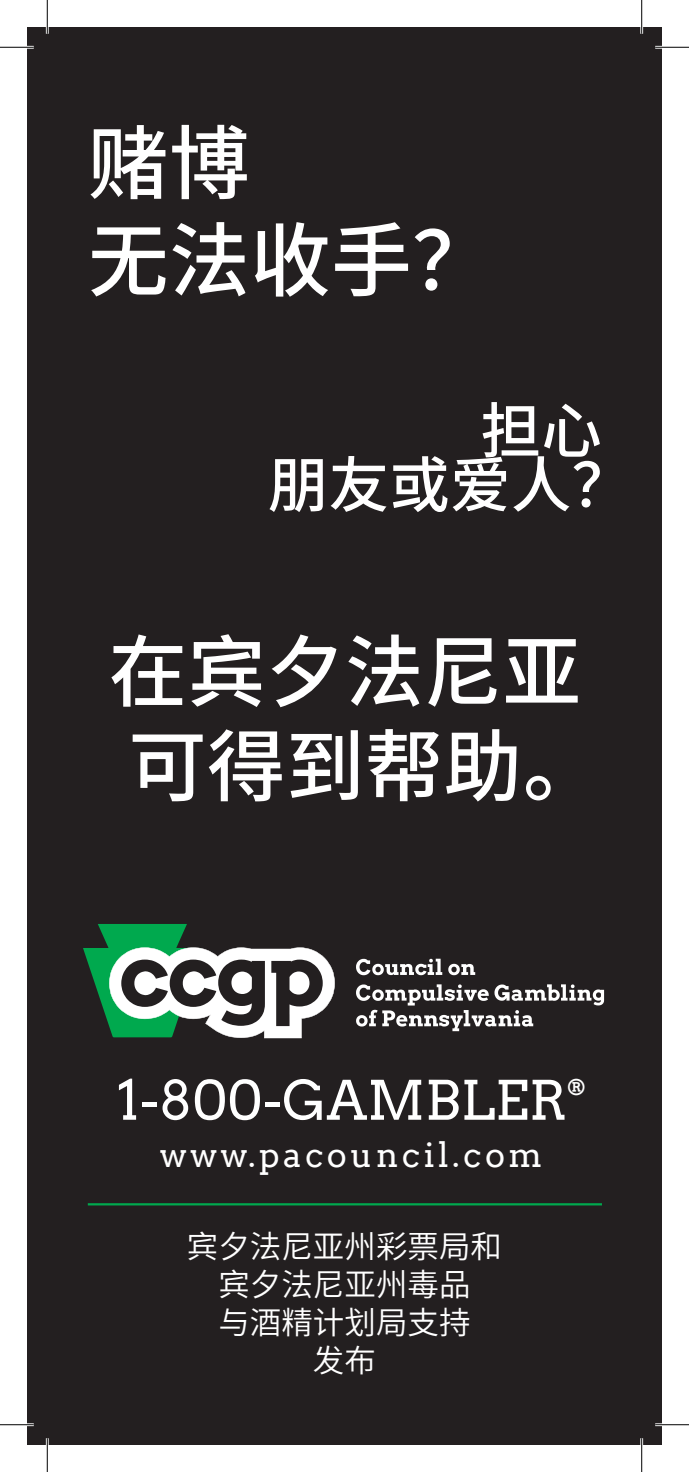
<style>
.page{position:relative;width:689px;height:1472px;background:#fff}
.page>*{position:absolute;margin:0;border:0;box-sizing:border-box;transform-origin:0 0}
.t1{font:500 81px "Source Han Sans CN";color:#fff}
.t2{font:500 78.75px "Source Han Sans CN";color:#fff}
.t3{font:500 60.75px "Source Han Sans CN";color:#fff}
.t4{font:54px "Arvo";color:#fff}
.t5{font:33.75px "Arvo";letter-spacing:.1em;color:#fff}
.t6{font:31.5px "Source Han Sans CN";color:#fff}
.t7{font:19.57px "Arvo";color:#fff}
</style>
<div class="page">
<div style="left:27px;top:27px;width:635px;height:1417px;background:#231f20"></div>
<svg style="left:83px;top:924px;width:252px;height:114px"></svg>
<svg style="left:356px;top:958px;width:86px;height:17px"></svg>
<svg style="left:448px;top:963px;width:27px;height:12px"></svg>
<svg style="left:356px;top:984px;width:248px;height:47px"></svg>
<hr style="left:88px;top:1203px;width:514px;height:2px;background:#00a94e">
<hr style="left:0;top:46px;width:34px;height:3px;background:#fff">
<hr style="left:655px;top:46px;width:33px;height:3px;background:#fff">
<hr style="left:0;top:1423px;width:34px;height:3px;background:#fff">
<hr style="left:655px;top:1423px;width:33px;height:3px;background:#fff">
<hr style="left:46px;top:0;width:3px;height:34px;background:#fff">
<hr style="left:46px;top:1438px;width:3px;height:34px;background:#fff">
<hr style="left:640px;top:0;width:3px;height:34px;background:#fff">
<hr style="left:640px;top:1438px;width:3px;height:34px;background:#fff">
<hr style="left:0;top:47px;width:34px;height:1px;background:#000">
<hr style="left:655px;top:47px;width:33px;height:1px;background:#000">
<hr style="left:0;top:1424px;width:34px;height:1px;background:#000">
<hr style="left:655px;top:1424px;width:33px;height:1px;background:#000">
<hr style="left:47px;top:0;width:1px;height:34px;background:#000">
<hr style="left:47px;top:1438px;width:1px;height:34px;background:#000">
<hr style="left:641px;top:0;width:1px;height:34px;background:#000">
<hr style="left:641px;top:1438px;width:1px;height:34px;background:#000">
<p class="t1" style="left:88px;top:117px;width:163px">赌博</p>
<p class="t1" style="left:88px;top:215px;width:406px">无法收手？</p>
<p class="t3" style="left:480px;top:396px;width:123px">担心</p>
<p class="t3" style="left:267px;top:450px;width:366px">朋友或爱人？</p>
<p class="t2" style="left:108px;top:627px;width:474px">在宾夕法尼亚</p>
<p class="t2" style="left:128px;top:722px;width:475px">可得到帮助。</p>
<p class="t4" style="left:117px;top:1067px;width:452px">1-800-GAMBLER</p>
<p class="t7" style="left:567px;top:1076px;width:20px">®</p>
<p class="t5" style="left:160px;top:1134px;width:384px">www.pacouncil.com</p>
<p class="t6" style="left:187px;top:1229px;width:316px">宾夕法尼亚州彩票局和</p>
<p class="t6" style="left:218px;top:1266px;width:253px">宾夕法尼亚州毒品</p>
<p class="t6" style="left:218px;top:1304px;width:253px">与酒精计划局支持</p>
<p class="t6" style="left:313px;top:1342px;width:64px">发布</p>
</div>
